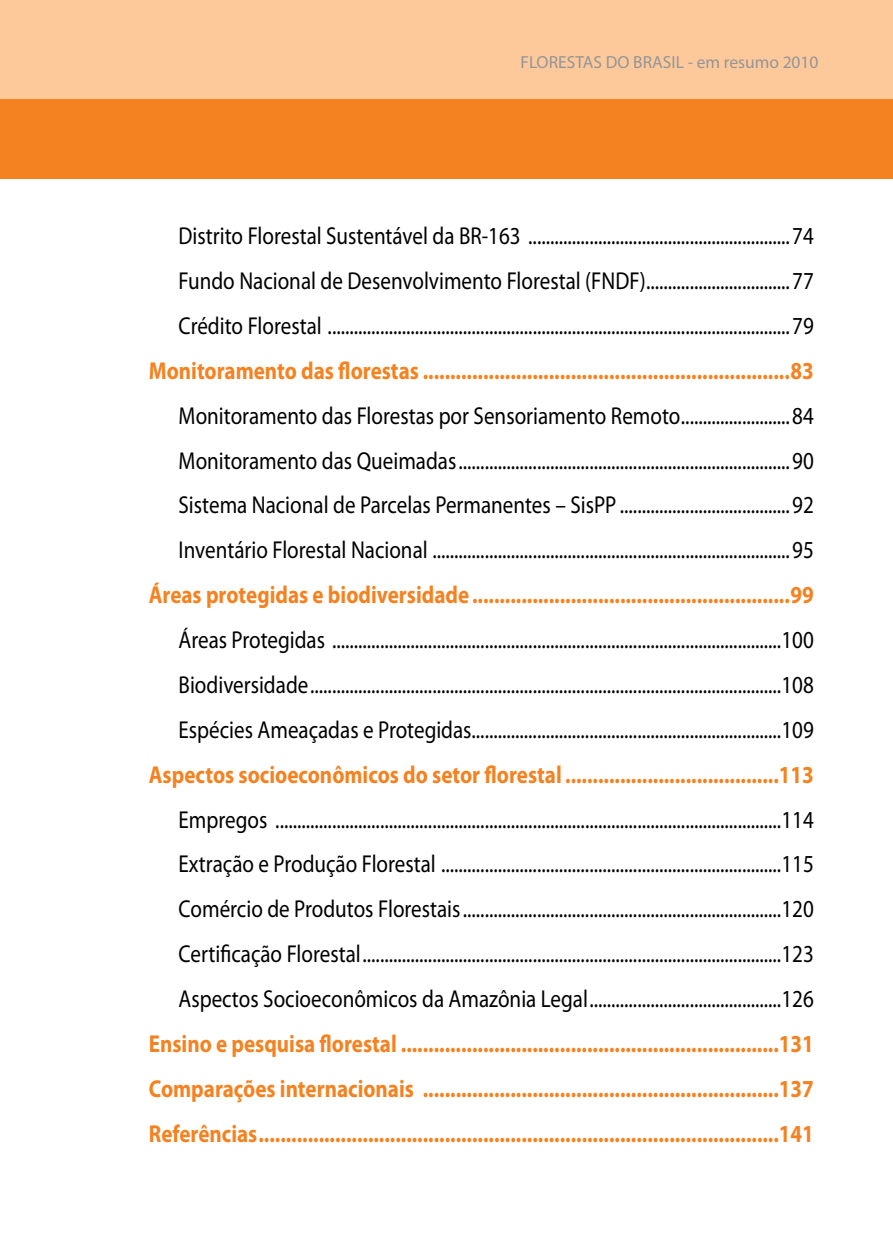
<style>
.page{position:relative;width:893px;height:1241px;background:#fff}
.page>*{position:absolute;margin:0;border:0;box-sizing:border-box;transform-origin:0 0}
.t1{font:24.5px/44.8px "Myriad Pro";color:#000;text-align:justify;scale:.86 1}
.t2{font:700 24.5px/44.8px "Myriad Pro";color:#f58220;text-align:justify;scale:.86 1}
.t3{font:17.5px "Myriad Pro";color:#939598}
</style>
<div class="page">
<div style="left:0;top:0;width:893px;height:179px;background:#fdc99b"></div>
<div style="left:0;top:99px;width:893px;height:80px;background:#f58220"></div>
<p class="t3" style="left:521px;top:51px;width:300px">FLORESTAS DO BRASIL - em resumo 2010</p>
<p class="t1" style="left:179px;top:213px;width:740px">Distrito Florestal Sustentável da BR-163 ............................................................74<br>Fundo Nacional de Desenvolvimento Florestal (FNDF).................................77<br>Crédito Florestal ..........................................................................................................79</p>
<p class="t2" style="left:149px;top:347px;width:775px">Monitoramento das florestas ...................................................................83</p>
<p class="t1" style="left:179px;top:392px;width:740px">Monitoramento das Florestas por Sensoriamento Remoto.........................84<br>Monitoramento das Queimadas............................................................................90<br>Sistema Nacional de Parcelas Permanentes – SisPP .......................................92<br>Inventário Florestal Nacional ..................................................................................95</p>
<p class="t2" style="left:149px;top:571px;width:775px">Áreas protegidas e biodiversidade ..........................................................99</p>
<p class="t1" style="left:179px;top:617px;width:740px">Áreas Protegidas .......................................................................................................100<br>Biodiversidade............................................................................................................108<br>Espécies Ameaçadas e Protegidas.......................................................................109</p>
<p class="t2" style="left:149px;top:751px;width:775px">Aspectos socioeconômicos do setor florestal .......................................113</p>
<p class="t1" style="left:179px;top:796px;width:740px">Empregos ....................................................................................................................114<br>Extração e Produção Florestal ..............................................................................115<br>Comércio de Produtos Florestais.........................................................................120<br>Certificação Florestal................................................................................................123<br>Aspectos Socioeconômicos da Amazônia Legal............................................126</p>
<p class="t2" style="left:149px;top:1020px;width:775px">Ensino e pesquisa florestal .....................................................................131<br>Comparações internacionais .................................................................137<br>Referências...............................................................................................141</p>
</div>
